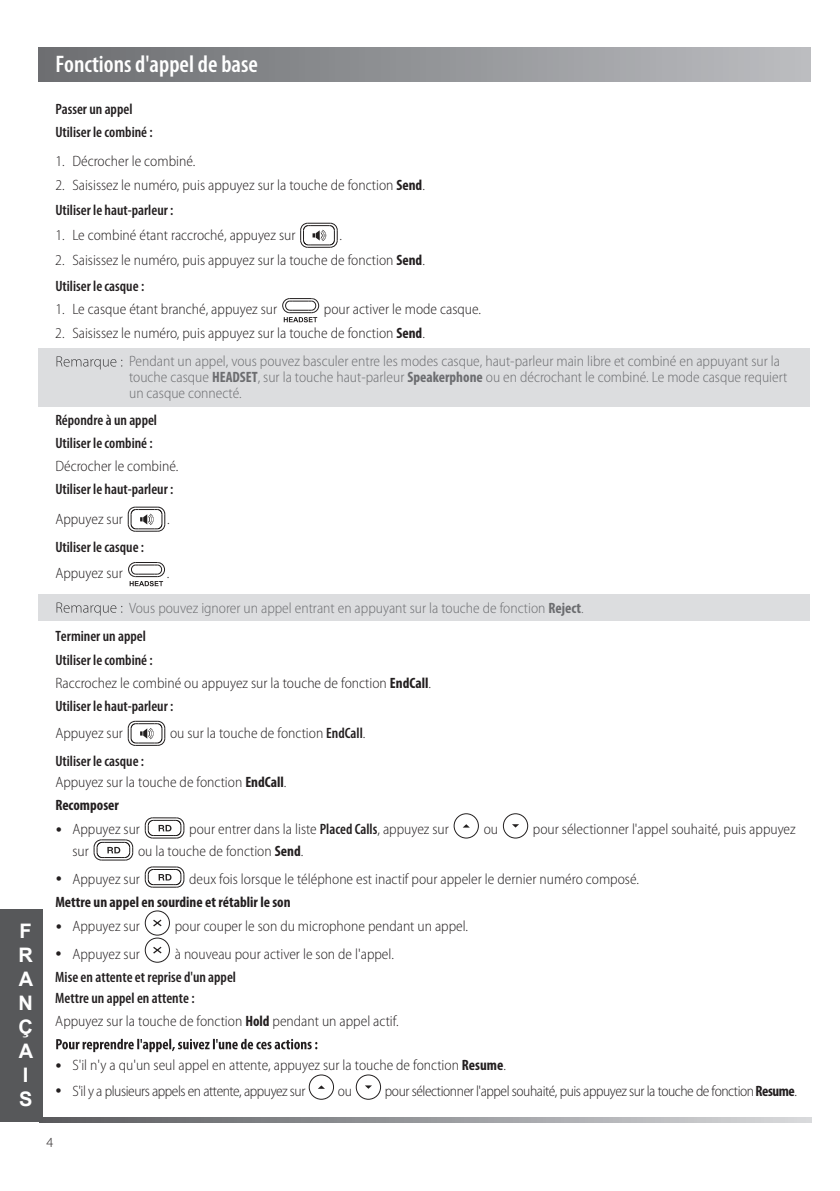
<style>
.page{position:relative;width:840px;height:1191px;background:#fff}
.page>*{position:absolute;margin:0;border:0;box-sizing:border-box;transform-origin:0 0}
.t1{font:600 condensed 24px "Myriad Pro";color:#fff}
.t2{font:700 20px/24px "Arial";color:#fff}
.t3{font:300 semi-condensed 15px/25.6px "Myriad Pro";color:#231f20}
.t4{font:300 semi-condensed 15px/28.6px "Myriad Pro";color:#6c6d70}
.t5{font:600 condensed 15px/23px "Myriad Pro";color:#231f20}
.t6{font:300 semi-condensed 15px "Myriad Pro";letter-spacing:-.03em;color:#231f20}
.t7{font:700 condensed 15px "Myriad Pro";color:#231f20}
.t8{font:300 14px "Myriad Pro";color:#231f20}
.s1{font-weight:700;font-stretch:condensed}
.s2{font-weight:600;font-stretch:condensed}
.s3{color:#231f20}
.s4{font-weight:700;font-stretch:condensed;color:#231f20}
.s5{font-weight:600;font-stretch:condensed;color:#231f20}
</style>
<div class="page">
<svg style="left:40px;top:1117px;width:771px;height:6px;background:#98999c"></svg>
<div style="left:38px;top:48px;width:771px;height:34px;background:linear-gradient(to right,#6b6d70,#bbbcc0)"></div>
<svg style="left:300px;top:223px;width:38px;height:25px"></svg>
<svg style="left:282px;top:298px;width:37px;height:24px"></svg>
<div style="left:38px;top:348px;width:771px;height:58px;background:#dcdddf"></div>
<svg style="left:56px;top:356px;width:66px;height:13px"></svg>
<svg style="left:128px;top:506px;width:37px;height:26px"></svg>
<svg style="left:128px;top:562px;width:37px;height:24px"></svg>
<div style="left:38px;top:594px;width:771px;height:27px;background:#dcdddf"></div>
<svg style="left:56px;top:602px;width:66px;height:13px"></svg>
<svg style="left:128px;top:720px;width:37px;height:26px"></svg>
<svg style="left:145px;top:817px;width:39px;height:21px"></svg>
<svg style="left:463px;top:824px;width:6px;height:3px"></svg>
<div style="left:453px;top:813px;width:25px;height:25px;border:1px solid #221f1f;border-radius:50%"></div>
<svg style="left:512px;top:824px;width:7px;height:3px"></svg>
<div style="left:503px;top:813px;width:24px;height:25px;border:1px solid #221f1f;border-radius:50%"></div>
<svg style="left:93px;top:839px;width:40px;height:21px"></svg>
<svg style="left:145px;top:866px;width:39px;height:22px"></svg>
<svg style="left:153px;top:919px;width:8px;height:7px"></svg>
<div style="left:145px;top:910px;width:25px;height:25px;border:1px solid #221f1f;border-radius:50%"></div>
<svg style="left:153px;top:946px;width:8px;height:7px"></svg>
<div style="left:145px;top:937px;width:25px;height:25px;border:1px solid #221f1f;border-radius:50%"></div>
<svg style="left:56px;top:1038px;width:261px;height:14px"></svg>
<div style="left:309px;top:1074px;width:24px;height:25px;border:1px solid #221f1f;border-radius:50%"></div>
<svg style="left:365px;top:1085px;width:7px;height:3px"></svg>
<div style="left:356px;top:1074px;width:24px;height:25px;border:1px solid #221f1f;border-radius:50%"></div>
<div style="left:0;top:909px;width:42px;height:213px;background:#57585a"></div>
<h2 class="t2" style="left:18px;top:919px;width:16px">F<br>R<br>A<br>N<br>Ç<br>A<br>I<br>S</h2>
<h1 class="t1" style="left:55px;top:51px;width:204px">Fonctions d'appel de base</h1>
<p class="t5" style="left:55px;top:98px;width:99px">Passer un appel<br>Utiliser le combiné :</p>
<p class="t3" style="left:55px;top:149px;width:141px">1. Décrocher le combiné.</p>
<p class="t3" style="left:55px;top:172px;width:371px">2. Saisissez le numéro, puis appuyez sur la touche de fonction <span class="s1">Send</span>.<br><span class="s2">Utiliser le haut-parleur :</span></p>
<p class="t3" style="left:55px;top:223px;width:241px">1. Le combiné étant raccroché, appuyez sur</p>
<p class="t3" style="left:339px;top:223px;width:4px">.</p>
<p class="t3" style="left:55px;top:248px;width:371px">2. Saisissez le numéro, puis appuyez sur la touche de fonction <span class="s1">Send</span>.<br><span class="s2">Utiliser le casque :</span></p>
<p class="t3" style="left:55px;top:297px;width:223px">1. Le casque étant branché, appuyez sur</p>
<p class="t3" style="left:324px;top:297px;width:158px">pour activer le mode casque.</p>
<p class="t4" style="left:129px;top:319px;width:652px;text-indent:-74px"><span class="s3">2. Saisissez le numéro, puis appuyez sur la touche de fonction</span> <span class="s4">Send</span><span class="s3">.<br></span>Pendant un appel, vous pouvez basculer entre les modes casque, haut-parleur main libre et combiné en appuyant sur la</p>
<p class="t4" style="left:129px;top:370px;width:659px;line-height:16px">touche casque <span class="s1">HEADSET</span>, sur la touche haut-parleur <span class="s1">Speakerphone</span> ou en décrochant le combiné. Le mode casque requiert un casque connecté.</p>
<p class="t5" style="left:55px;top:409px;width:103px">Répondre à un appel<br>Utiliser le combiné :</p>
<p class="t3" style="left:55px;top:454px;width:124px">Décrocher le combiné.</p>
<p class="t5" style="left:55px;top:478px;width:120px">Utiliser le haut-parleur :</p>
<p class="t3" style="left:55px;top:507px;width:69px">Appuyez sur</p>
<p class="t3" style="left:167px;top:507px;width:4px">.</p>
<p class="t5" style="left:55px;top:536px;width:90px">Utiliser le casque :</p>
<p class="t3" style="left:55px;top:561px;width:69px">Appuyez sur</p>
<p class="t3" style="left:167px;top:561px;width:4px">.</p>
<p class="t4" style="left:55px;top:593px;width:529px;text-indent:74px">Vous pouvez ignorer un appel entrant en appuyant sur la touche de fonction <span class="s1">Reject</span>.<br><span class="s5">Terminer un appel</span></p>
<p class="t3" style="left:55px;top:648px;width:377px;line-height:23.2px"><span class="s2">Utiliser le combiné :<br></span>Raccrochez le combiné ou appuyez sur la touche de fonction <span class="s1">EndCall</span>.<br><span class="s2">Utiliser le haut-parleur :</span></p>
<p class="t3" style="left:55px;top:721px;width:69px">Appuyez sur</p>
<p class="t3" style="left:170px;top:721px;width:197px">ou sur la touche de fonction <span class="s2">EndCall</span>.</p>
<p class="t3" style="left:55px;top:751px;width:232px;line-height:20.8px"><span class="s2">Utiliser le casque :<br></span>Appuyez sur la touche de fonction <span class="s1">EndCall</span>.</p>
<p class="t7" style="left:55px;top:795px;width:65px">Recomposer</p>
<p class="t3" style="left:55px;top:817px;width:86px">• Appuyez sur</p>
<p class="t3" style="left:189px;top:817px;width:261px">pour entrer dans la liste <span class="s2">Placed Calls</span>, appuyez sur</p>
<p class="t3" style="left:483px;top:817px;width:16px">ou</p>
<p class="t3" style="left:532px;top:817px;width:264px">pour sélectionner l'appel souhaité, puis appuyez</p>
<p class="t3" style="left:72px;top:839px;width:18px">sur</p>
<p class="t3" style="left:138px;top:839px;width:167px">ou la touche de fonction <span class="s1">Send</span>.</p>
<p class="t3" style="left:55px;top:866px;width:86px">• Appuyez sur</p>
<p class="t3" style="left:189px;top:866px;width:451px">deux fois lorsque le téléphone est inactif pour appeler le dernier numéro composé.</p>
<p class="t7" style="left:55px;top:892px;width:237px">Mettre un appel en sourdine et rétablir le son</p>
<p class="t3" style="left:55px;top:914px;width:86px">• Appuyez sur</p>
<p class="t3" style="left:175px;top:914px;width:295px">pour couper le son du microphone pendant un appel.</p>
<p class="t3" style="left:55px;top:941px;width:86px">• Appuyez sur</p>
<p class="t3" style="left:175px;top:941px;width:220px">à nouveau pour activer le son de l'appel.</p>
<p class="t5" style="left:55px;top:967px;width:182px;line-height:20.8px">Mise en attente et reprise d'un appel<br>Mettre un appel en attente :</p>
<p class="t3" style="left:55px;top:1008px;width:344px">Appuyez sur la touche de fonction <span class="s1">Hold</span> pendant un appel actif.</p>
<p class="t3" style="left:55px;top:1052px;width:452px">• S'il n'y a qu'un seul appel en attente, appuyez sur la touche de fonction <span class="s1">Resume</span>.</p>
<p class="t6" style="left:55px;top:1082px;width:251px">• S'il y a plusieurs appels en attente, appuyez sur</p>
<p class="t3" style="left:338px;top:1078px;width:15px">ou</p>
<p class="t6" style="left:385px;top:1082px;width:413px">pour sélectionner l'appel souhaité, puis appuyez sur la touche de fonction <span class="s1">Resume</span>.</p>
<p class="t8" style="left:46px;top:1133px;width:8px">4</p>
</div>
